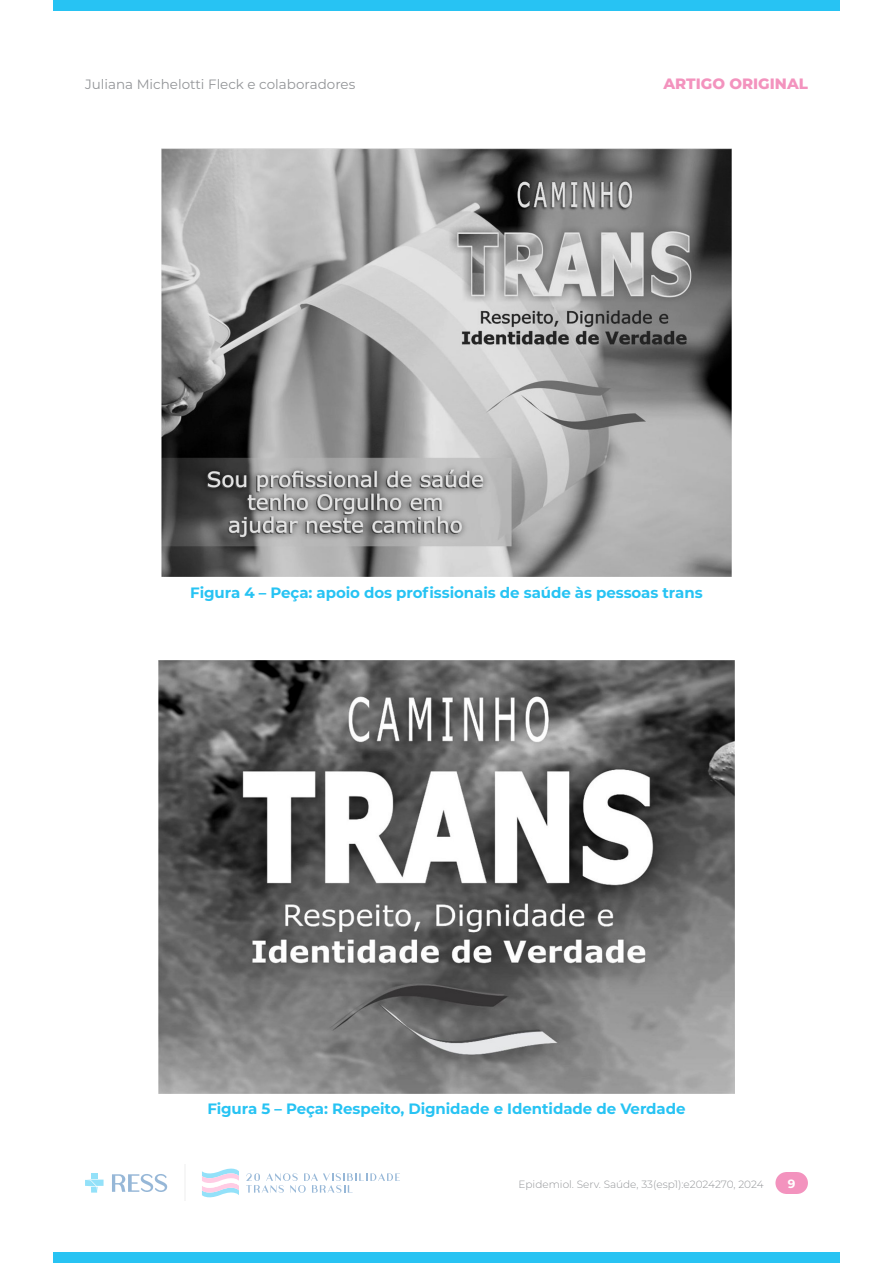
<style>
.page{position:relative;width:893px;height:1263px;background:#fff}
.page>*{position:absolute;margin:0;border:0;box-sizing:border-box;transform-origin:0 0}
.legenda{font:700 15px "Montserrat";letter-spacing:-.005em;color:#27c3f3}
.t1{font:800 15px "Montserrat";color:#f393be}
.t2{font:13.5px "Montserrat";color:#939598}
.t3{font:700 12px "Montserrat";color:#fff}
.t4{font:300 10.5px "Montserrat";color:#939598}
</style>
<div class="page">
<div style="left:53px;top:0;width:787px;height:11px;background:#27c3f3"></div>
<div style="left:53px;top:1252px;width:787px;height:11px;background:#27c3f3"></div>
<div style="left:775px;top:1172px;width:22px;height:22px;background:#f393be;border-radius:50%"></div>
<div style="left:786px;top:1172px;width:22px;height:22px;background:#f393be;border-radius:50%"></div>
<div style="left:786px;top:1172px;width:11px;height:22px;background:#f393be"></div>
<hr style="left:184px;top:1164px;width:1px;height:37px;background:#ededed">
<svg style="left:85px;top:1173px;width:19px;height:19px"></svg>
<svg style="left:112px;top:1174px;width:55px;height:18px"></svg>
<svg style="left:202px;top:1168px;width:37px;height:30px"></svg>
<svg style="left:246px;top:1173px;width:154px;height:20px"></svg>
<img style="left:159px;top:660px;width:575px;height:433px">
<img style="left:161px;top:149px;width:571px;height:428px">
<p class="t2" style="left:85px;top:75px;width:272px">Juliana Michelotti Fleck e colaboradores</p>
<p class="t1" style="left:663px;top:73px;width:146px">ARTIGO ORIGINAL</p>
<p class="legenda" style="left:190px;top:582px;width:514px">Figura 4 – Peça: apoio dos profissionais de saúde às pessoas trans</p>
<p class="legenda" style="left:207px;top:1098px;width:480px">Figura 5 – Peça: Respeito, Dignidade e Identidade de Verdade</p>
<p class="t4" style="left:518px;top:1177px;width:247px">Epidemiol. Serv. Saúde, 33(esp1):e2024270, 2024</p>
<p class="t3" style="left:788px;top:1175px;width:9px">9</p>
</div>
